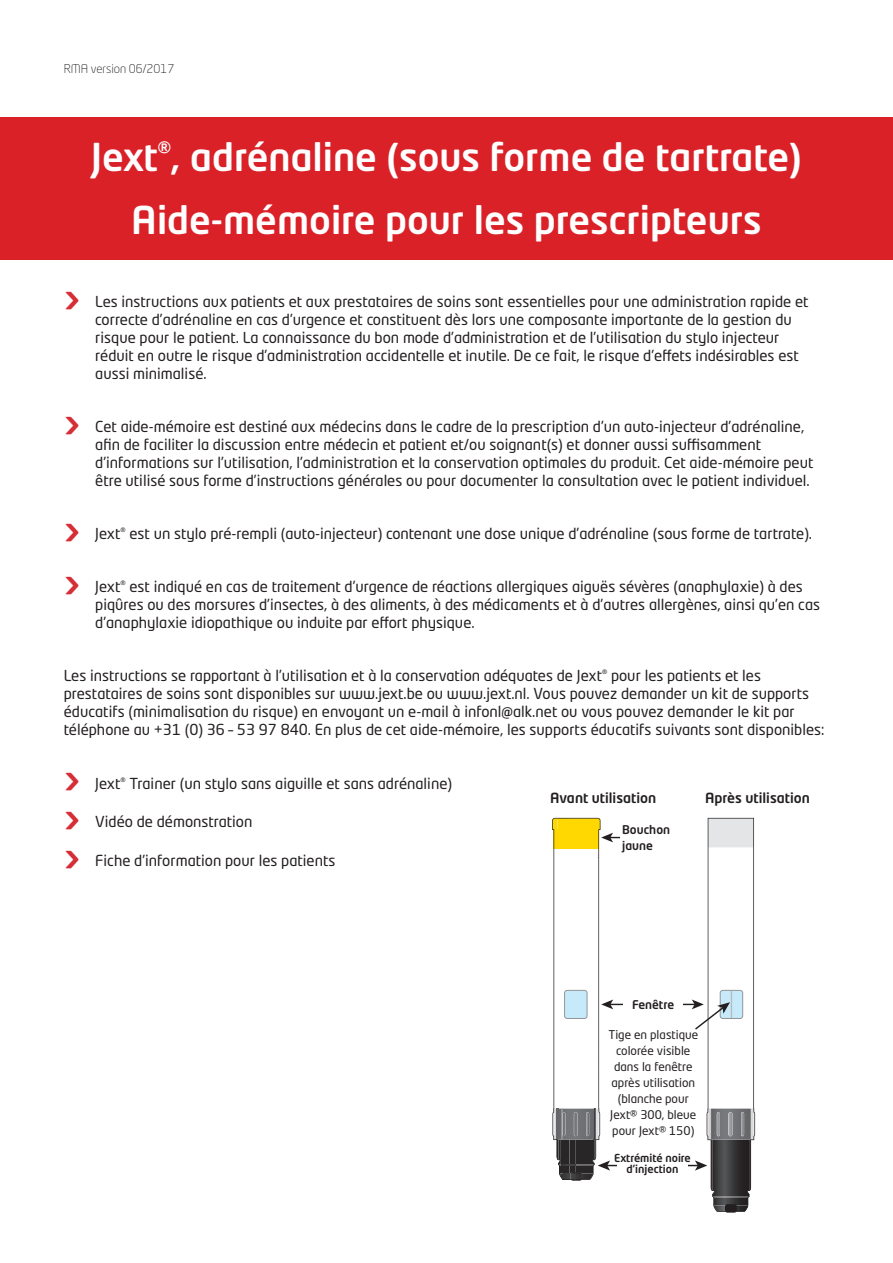
<style>
.page{position:relative;width:893px;height:1263px;background:#fff}
.page>*{position:absolute;margin:0;border:0;box-sizing:border-box;transform-origin:0 0}
.t1{font:500 40.5px "Neo Tech Pro";color:#d52e36}
.t2{font:500 37.95px/63.4px "Neo Tech Pro";color:#fff;text-align:center}
.t3{font:15px/18px "Neo Tech Pro";color:#231f20}
.t4{font:500 13.95px "Neo Tech Pro";color:#231f20}
.t5{font:300 12px "Neo Tech Pro";color:#231f20}
.t6{font:11.85px/15.9px "Neo Tech Pro";color:#231f20;text-align:center}
.t7{font:500 11.85px/15.9px "Neo Tech Pro";color:#231f20}
.t8{font:500 10.95px/10.9px "Neo Tech Pro";color:#231f20;text-align:center}
</style>
<div class="page">
<div style="left:0;top:117px;width:893px;height:142px;background:#da2128"></div>
<hr style="left:610px;top:1004px;width:85px;height:1px;background:#231f20">
<hr style="left:606px;top:1165px;width:92px;height:1px;background:#231f20">
<svg style="left:552px;top:818px;width:68px;height:362px"></svg>
<div style="left:565px;top:990px;width:22px;height:28px;background:#c6eafa;border-radius:3px"></div>
<div style="left:564px;top:990px;width:23px;height:29px;border:1px solid #939598;border-radius:3px"></div>
<svg style="left:692px;top:818px;width:63px;height:394px"></svg>
<div style="left:624px;top:995px;width:59px;height:18px;background:#fff"></div>
<div style="left:617px;top:1152px;width:71px;height:25px;background:#fff"></div>
<p class="t5" style="left:64px;top:61px;width:112px">RMA version 06/2017</p>
<h2 class="t2" style="left:91px;top:124px;width:712px">Jext<sup>®</sup>, adrénaline (sous forme de tartrate)<br>Aide-mémoire pour les prescripteurs</h2>
<h1 class="t1" style="left:64px;top:271px;width:18px">›</h1>
<p class="t3" style="left:95px;top:293px;width:715px">Les instructions aux patients et aux prestataires de soins sont essentielles pour une administration rapide et correcte d’adrénaline en cas d’urgence et constituent dès lors une composante importante de la gestion du risque pour le patient. La connaissance du bon mode d’administration et de l’utilisation du stylo injecteur réduit en outre le risque d’administration accidentelle et inutile. De ce fait, le risque d’effets indésirables est aussi minimalisé.</p>
<h1 class="t1" style="left:64px;top:396px;width:18px">›</h1>
<p class="t3" style="left:95px;top:418px;width:720px">Cet aide-mémoire est destiné aux médecins dans le cadre de la prescription d’un auto-injecteur d’adrénaline, afin de faciliter la discussion entre médecin et patient et/ou soignant(s) et donner aussi suffisamment d’informations sur l’utilisation, l’administration et la conservation optimales du produit. Cet aide-mémoire peut être utilisé sous forme d’instructions générales ou pour documenter la consultation avec le patient individuel.</p>
<h1 class="t1" style="left:64px;top:503px;width:18px">›</h1>
<p class="t3" style="left:95px;top:525px;width:718px">Jext<sup>®</sup> est un stylo pré-rempli (auto-injecteur) contenant une dose unique d’adrénaline (sous forme de tartrate).</p>
<h1 class="t1" style="left:64px;top:556px;width:18px">›</h1>
<p class="t3" style="left:95px;top:578px;width:726px">Jext<sup>®</sup> est indiqué en cas de traitement d’urgence de réactions allergiques aiguës sévères (anaphylaxie) à des piqûres ou des morsures d’insectes, à des aliments, à des médicaments et à d’autres allergènes, ainsi qu’en cas d’anaphylaxie idiopathique ou induite par effort physique.</p>
<p class="t3" style="left:64px;top:667px;width:762px">Les instructions se rapportant à l’utilisation et à la conservation adéquates de Jext<sup>®</sup> pour les patients et les prestataires de soins sont disponibles sur www.jext.be ou www.jext.nl. Vous pouvez demander un kit de supports éducatifs (minimalisation du risque) en envoyant un e-mail à infonl@alk.net ou vous pouvez demander le kit par téléphone au +31 (0) 36 – 53 97 840. En plus de cet aide-mémoire, les supports éducatifs suivants sont disponibles:</p>
<h1 class="t1" style="left:64px;top:752px;width:18px">›</h1>
<p class="t3" style="left:95px;top:774px;width:358px">Jext<sup>®</sup> Trainer (un stylo sans aiguille et sans adrénaline)</p>
<h1 class="t1" style="left:64px;top:791px;width:18px">›</h1>
<p class="t3" style="left:95px;top:812px;width:159px">Vidéo de démonstration</p>
<h1 class="t1" style="left:64px;top:830px;width:18px">›</h1>
<p class="t3" style="left:95px;top:851px;width:242px">Fiche d’information pour les patients</p>
<p class="t4" style="left:550px;top:789px;width:107px">Avant utilisation</p>
<p class="t4" style="left:705px;top:789px;width:106px">Après utilisation</p>
<p class="t7" style="left:622px;top:822px;width:49px">Bouchon jaune</p>
<p class="t7" style="left:632px;top:996px;width:44px">Fenêtre</p>
<p class="t6" style="left:608px;top:1027px;width:91px">Tige en plastique colorée visible dans la fenêtre après utilisation (blanche pour<br>Jext® 300, bleue pour Jext® 150)</p>
<p class="t8" style="left:614px;top:1152px;width:78px">Extrémité noire d’injection</p>
</div>
